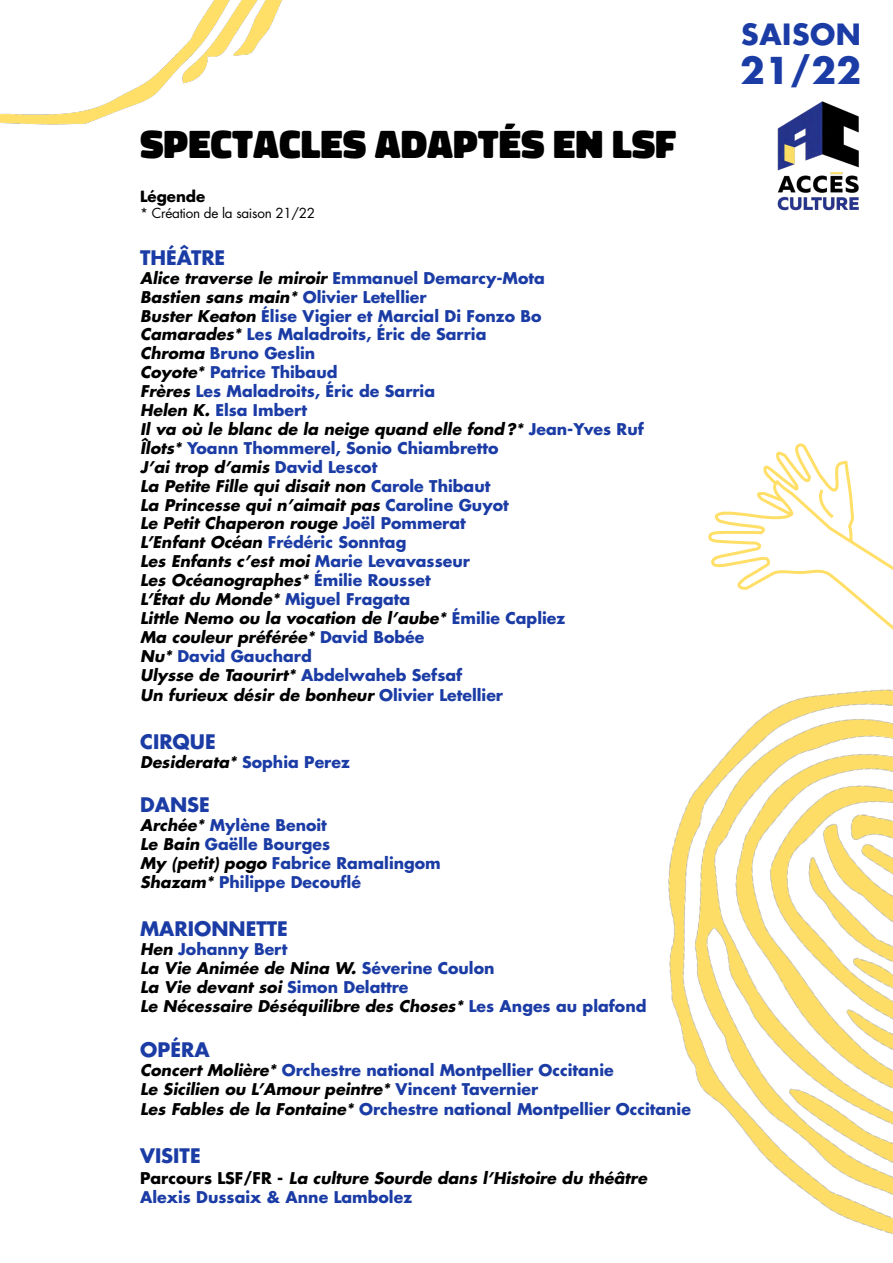
<style>
.page{position:relative;width:893px;height:1263px;background:#fff}
.page>*{position:absolute;margin:0;border:0;box-sizing:border-box;transform-origin:0 0}
.t1{font:900 40.5px "Don Jose";color:#000}
.t2{font:700 36px "Futura Std";color:#1b3ca5}
.t3{font:700 28.5px "Futura Std";letter-spacing:.02em;color:#1b3ca5}
.t4{font:700 19.5px "Futura Std";color:#1b3ca5}
.t5{font:700 15.75px/18.9px "Futura Std";color:#1b3ca5}
.t6{font:italic 700 15.75px/18.9px "Futura Std";color:#000}
.t7{font:700 15px "Futura Std";color:#000}
.t8{font:13.5px "Futura Std";letter-spacing:-.02em;color:#000}
.s1{font-style:italic;color:#000}
.s2{font-style:normal;color:#1b3ca5}
.s3{font-style:normal}
</style>
<div class="page">
<img style="left:0;top:0;width:282px;height:125px">
<svg style="left:708px;top:443px;width:185px;height:161px"></svg>
<img style="left:777px;top:101px;width:82px;height:110px">
<img style="left:668px;top:604px;width:225px;height:631px">
<h1 class="t1" style="left:140px;top:122px;width:538px">SPECTACLES ADAPTÉS EN LSF</h1>
<p class="t7" style="left:140px;top:186px;width:67px">Légende</p>
<p class="t8" style="left:140px;top:204px;width:177px">* Création de la saison 21/22</p>
<p class="t4" style="left:140px;top:245px;width:87px">THÉÂTRE</p>
<p class="t5" style="left:140px;top:268px;width:505px"><span class="s1">Alice traverse le miroir</span> Emmanuel Demarcy-Mota<br><span class="s1">Bastien sans main*</span> Olivier Letellier<br><span class="s1">Buster Keaton</span> Élise Vigier et Marcial Di Fonzo Bo <span class="s1">Camarades*</span> Les Maladroits, Éric de Sarria<br><span class="s1">Chroma</span> Bruno Geslin<br><span class="s1">Coyote*</span> Patrice Thibaud<br><span class="s1">Frères</span> Les Maladroits, Éric de Sarria<br><span class="s1">Helen K.</span> Elsa Imbert<br><span class="s1">Il va où le blanc de la neige quand elle fond?*</span> Jean-Yves Ruf <span class="s1">Îlots*</span> Yoann Thommerel, Sonio Chiambretto<br><span class="s1">J’ai trop d’amis</span> David Lescot<br><span class="s1">La Petite Fille qui disait non</span> Carole Thibaut<br><span class="s1">La Princesse qui n’aimait pas</span> Caroline Guyot<br><span class="s1">Le Petit Chaperon rouge</span> Joël Pommerat<br><span class="s1">L’Enfant Océan</span> Frédéric Sonntag<br><span class="s1">Les Enfants c’est moi</span> Marie Levavasseur<br><span class="s1">Les Océanographes*</span> Émilie Rousset<br><span class="s1">L’État du Monde*</span> Miguel Fragata<br><span class="s1">Little Nemo ou la vocation de l’aube*</span> Émilie Capliez<br><span class="s1">Ma couleur préférée*</span> David Bobée<br><span class="s1">Nu*</span> David Gauchard<br><span class="s1">Ulysse de Taourirt*</span> Abdelwaheb Sefsaf<br><span class="s1">Un furieux désir de bonheur</span> Olivier Letellier</p>
<p class="t4" style="left:140px;top:729px;width:77px">CIRQUE</p>
<p class="t6" style="left:140px;top:753px;width:211px">Desiderata* <span class="s2">Sophia Perez</span></p>
<p class="t4" style="left:140px;top:792px;width:71px">DANSE</p>
<p class="t5" style="left:140px;top:815px;width:302px"><span class="s1">Archée*</span> Mylène Benoit<br><span class="s1">Le Bain</span> Gaëlle Bourges<br><span class="s1">My (petit) pogo</span> Fabrice Ramalingom<br><span class="s1">Shazam*</span> Philippe Decouflé</p>
<p class="t4" style="left:140px;top:916px;width:149px">MARIONNETTE</p>
<p class="t6" style="left:140px;top:940px;width:508px">Hen <span class="s2">Johanny Bert<br></span>La Vie Animée de Nina W. <span class="s2">Séverine Coulon<br></span>La Vie devant soi <span class="s2">Simon Delattre<br></span>Le Nécessaire Déséquilibre des Choses* <span class="s2">Les Anges au plafond</span></p>
<p class="t4" style="left:140px;top:1037px;width:71px">OPÉRA</p>
<p class="t5" style="left:140px;top:1060px;width:552px;line-height:19.4px"><span class="s1">Concert Molière*</span> Orchestre national Montpellier Occitanie<br><span class="s1">Le Sicilien ou L’Amour peintre*</span> Vincent Tavernier<br><span class="s1">Les Fables de la Fontaine*</span> Orchestre national Montpellier Occitanie</p>
<p class="t4" style="left:140px;top:1143px;width:62px">VISITE</p>
<p class="t6" style="left:140px;top:1169px;width:508px"><span class="s3">Parcours LSF/FR -</span> La culture Sourde dans l’Histoire du théâtre<br><span class="s2">Alexis Dussaix &amp; Anne Lambolez</span></p>
<h3 class="t3" style="left:741px;top:15px;width:121px">SAISON</h3>
<h2 class="t2" style="left:740px;top:46px;width:123px">21/22</h2>
</div>
